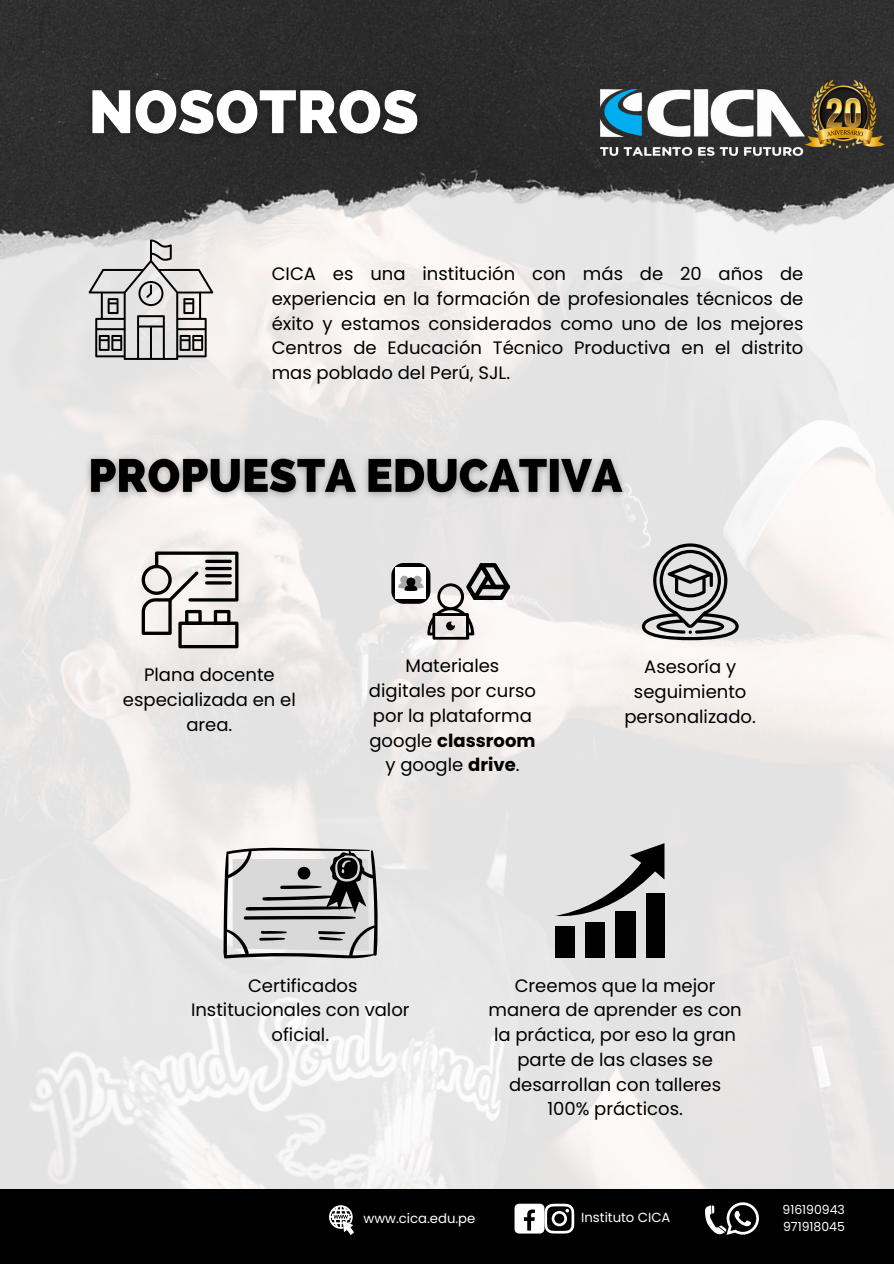
<style>
.page{position:relative;width:894px;height:1264px;background:#fff}
.page>*{position:absolute;margin:0;border:0;box-sizing:border-box;transform-origin:0 0}
.t1{font:18px/24.8px "Poppins";color:#000;text-align:center}
.t2{font:13.2px "Poppins";color:#fff}
.t3{font:12.45px "Poppins";color:#fff}
.s1{font-weight:700}
</style>
<div class="page">
<img style="left:0;top:659px;width:893px;height:530px">
<img style="left:0;top:0;width:893px;height:659px">
<img style="left:600px;top:89px;width:199px;height:67px">
<div style="left:0;top:1189px;width:893px;height:74px;background:#000"></div>
<svg style="left:329px;top:1205px;width:24px;height:29px"></svg>
<svg style="left:705px;top:1202px;width:53px;height:32px"></svg>
<div style="left:514px;top:1203px;width:30px;height:30px;background:#fff;border-radius:5px"></div>
<svg style="left:524px;top:1209px;width:10px;height:21px"></svg>
<svg style="left:544px;top:1203px;width:30px;height:30px"></svg>
<svg style="left:88px;top:239px;width:125px;height:121px;background:#bdbcbb"></svg>
<svg style="left:223px;top:847px;width:154px;height:111px;background:#a5a5a5"></svg>
<svg style="left:142px;top:551px;width:96px;height:97px"></svg>
<svg style="left:641px;top:543px;width:97px;height:97px;background:#a2a1a1"></svg>
<div style="left:555px;top:926px;width:19px;height:31px;background:#000"></div>
<div style="left:585px;top:922px;width:19px;height:35px;background:#000"></div>
<div style="left:614px;top:911px;width:20px;height:46px;background:#000"></div>
<div style="left:645px;top:893px;width:19px;height:64px;background:#000"></div>
<svg style="left:555px;top:843px;width:109px;height:76px;background:#a7a6a6"></svg>
<div style="left:391px;top:563px;width:39px;height:40px;background:#000;border-radius:12px"></div>
<div style="left:395px;top:568px;width:31px;height:31px;background:#fff"></div>
<svg style="left:398px;top:563px;width:112px;height:76px"></svg>
<img style="left:78px;top:76px;width:355px;height:76px">
<img style="left:79px;top:449px;width:555px;height:57px">
<img style="left:799px;top:69px;width:91px;height:91px">
<p class="t1" style="left:271px;top:261px;width:533px;text-align:justify">CICA es una institución con más de 20 años de experiencia en la formación de profesionales técnicos de éxito y estamos considerados como uno de los mejores Centros de Educación Técnico Productiva en el distrito mas poblado del Perú, SJL.</p>
<p class="t1" style="left:123px;top:662px;width:174px">Plana docente especializada en el area.</p>
<p class="t1" style="left:369px;top:653px;width:168px">Materiales digitales por curso por la plataforma google <span class="s1">classroom </span>y google <span class="s1">drive</span>.</p>
<p class="t1" style="left:624px;top:654px;width:133px">Asesoría y seguimiento personalizado.</p>
<p class="t1" style="left:191px;top:972px;width:220px">Certificados<br>Institucionales con valor oficial.</p>
<h3 class="t1" style="left:488px;top:972px;width:255px">Creemos que la mejor manera de aprender es con la práctica, por eso la gran parte de las clases se desarrollan con talleres<br>100% prácticos.</h3>
<p class="t2" style="left:363px;top:1208px;width:113px">www.cica.edu.pe</p>
<h3 class="t2" style="left:581px;top:1207px;width:91px">Instituto CICA</h3>
<p class="t3" style="left:782px;top:1201px;width:64px">916190943</p>
<p class="t3" style="left:782px;top:1217px;width:63px">971918045</p>
</div>
